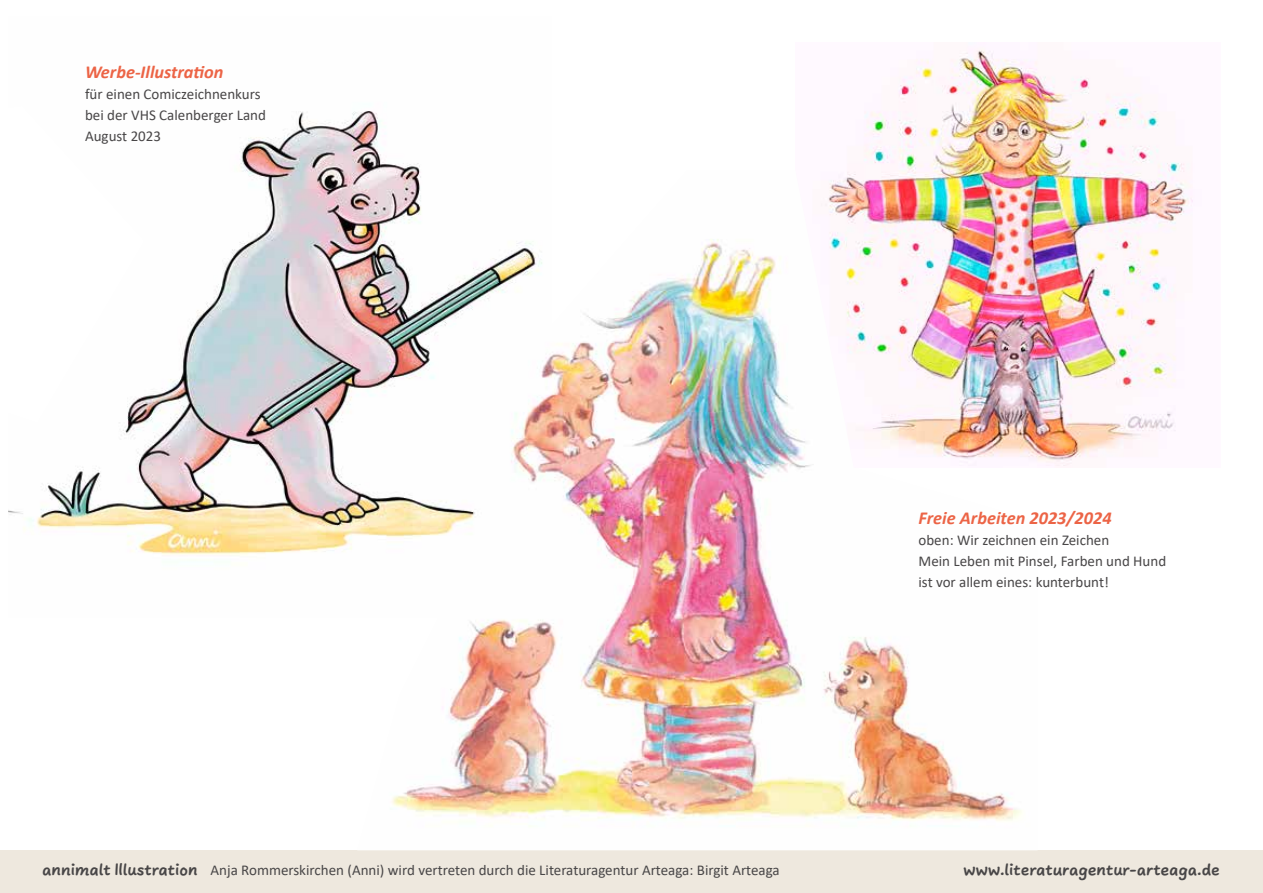
<style>
.page{position:relative;width:1263px;height:893px;background:#fff}
.page>*{position:absolute;margin:0;border:0;box-sizing:border-box;transform-origin:0 0}
.t1{font:italic 700 18.3px "Calibri";color:#ec6446}
.t2{font:700 18.3px "Uberhand Text Pro";color:#484647}
.t3{font:15px/21px "Calibri";color:#484647}
.s1{font-family:"Uberhand Text Pro";font-weight:700;font-size:18.3px}
</style>
<div class="page">
<div style="left:0;top:850px;width:1263px;height:43px;background:#eee8de"></div>
<img style="left:864px;top:43px;width:329px;height:423px">
<img style="left:9px;top:111px;width:411px;height:445px">
<svg style="left:9px;top:111px;width:136px;height:312px"></svg>
<img style="left:357px;top:170px;width:680px;height:651px">
<p class="t1" style="left:85px;top:58px;width:140px">Werbe-Illustration</p>
<p class="t3" style="left:85px;top:83px;width:182px">für einen Comiczeichnenkurs bei der VHS Calenberger Land<br>August 2023</p>
<p class="t1" style="left:918px;top:505px;width:195px">Freie Arbeiten 2023/2024</p>
<p class="t3" style="left:918px;top:529px;width:249px">oben: Wir zeichnen ein Zeichen<br>Mein Leben mit Pinsel, Farben und Hund ist vor allem eines: kunterbunt!</p>
<p class="t3" style="left:43px;top:859px;width:739px"><span class="s1">annimalt Illustration</span> Anja Rommerskirchen (Anni) wird vertreten durch die Literaturagentur Arteaga: Birgit Arteaga</p>
<p class="t2" style="left:963px;top:856px;width:258px">www.literaturagentur-arteaga.de</p>
</div>
